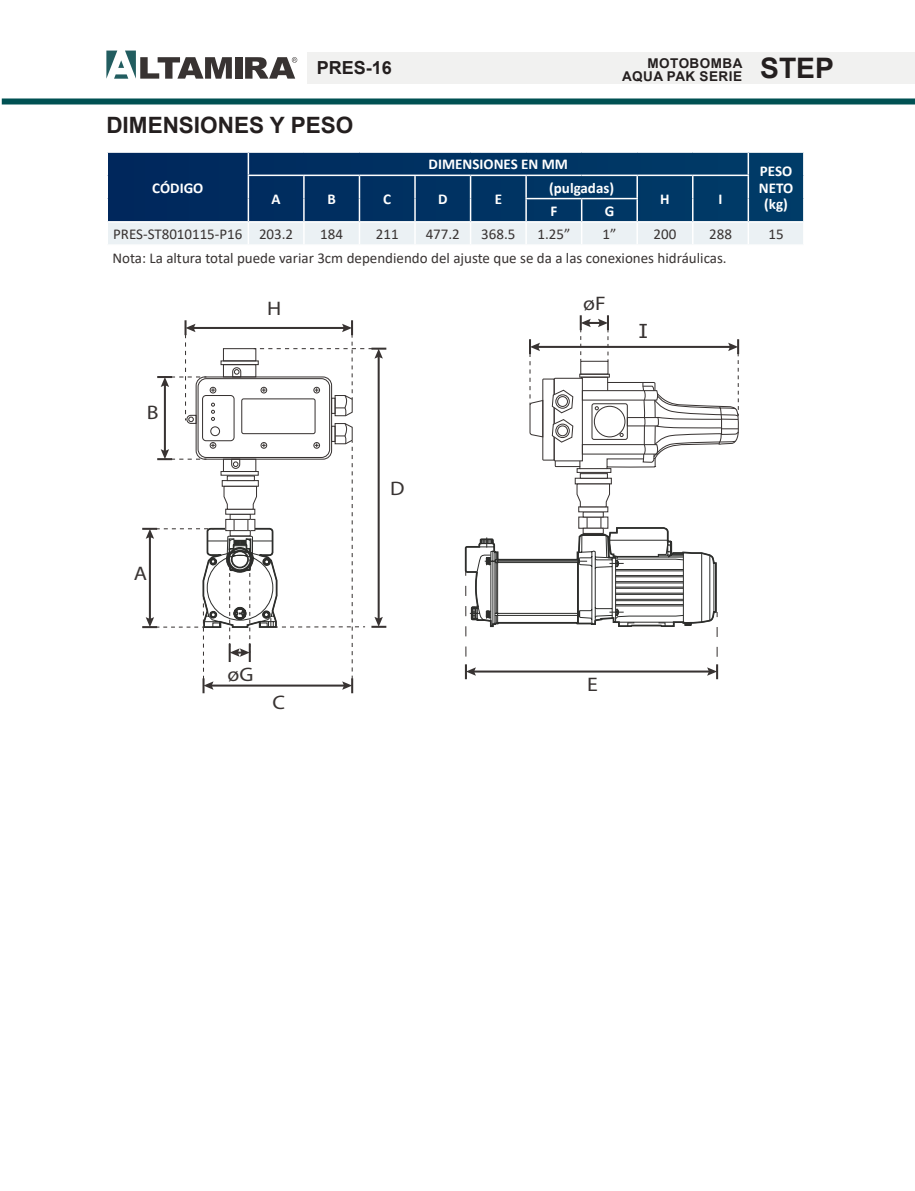
<style>
.page{position:relative;width:915px;height:1191px;background:#fff}
.page>*{position:absolute;margin:0;border:0;box-sizing:border-box;transform-origin:0 0}
.t1{font:700 28.2px "Arial";color:#241f1f}
.t2{font:700 22.5px "Arial";color:#241f1f}
.t3{font:19.65px "Myriad Pro";color:#383332;scale:1.11 1}
.t4{font:19.65px "Arialmonospacedfor SAP";color:#383332;scale:1.11 1}
.t5{font:700 18px "Arial";color:#241f1f}
.t6{font:15px "Calibri";color:#383332}
.t7{font:700 15px/16.5px "Calibri";color:#fff;text-align:center}
.t8{font:700 13.5px/13.5px "Arial";letter-spacing:.035em;color:#241f1f;text-align:right}
</style>
<div class="page">
<div style="left:235px;top:57px;width:7px;height:22px;background:#383332"></div>
<svg style="left:106px;top:51px;width:126px;height:28px"></svg>
<svg style="left:245px;top:57px;width:52px;height:22px"></svg>
<div style="left:2px;top:98px;width:912px;height:6px;background:#005153"></div>
<svg style="left:107px;top:153px;width:696px;height:91px;background:#42678b"></svg>
<hr style="left:637px;top:221px;width:55px;height:2px;background:#fff">
<hr style="left:692px;top:221px;width:56px;height:2px;background:#fff">
<svg style="left:464px;top:315px;width:275px;height:364px"></svg>
<svg style="left:142px;top:320px;width:244px;height:373px"></svg>
<div style="left:307px;top:53px;width:606px;height:31px;background:#f1f1f0"></div>
<p class="t5" style="left:316px;top:55px;width:77px">PRES-16</p>
<p class="t8" style="left:621px;top:56px;width:122px">MOTOBOMBA<br>AQUA PAK SERIE</p>
<h2 class="t2" style="left:106px;top:110px;width:248px">DIMENSIONES Y PESO</h2>
<p class="t7" style="left:428px;top:156px;width:141px">DIMENSIONES EN MM</p>
<p class="t7" style="left:152px;top:179px;width:53px">CÓDIGO</p>
<p class="t7" style="left:271px;top:191px;width:11px">A</p>
<p class="t7" style="left:327px;top:191px;width:10px">B</p>
<p class="t7" style="left:383px;top:191px;width:9px">C</p>
<p class="t7" style="left:438px;top:191px;width:11px">D</p>
<p class="t7" style="left:494px;top:191px;width:9px">E</p>
<p class="t7" style="left:549px;top:179px;width:66px">(pulgadas)</p>
<p class="t7" style="left:550px;top:202px;width:8px">F</p>
<p class="t7" style="left:604px;top:202px;width:11px">G</p>
<p class="t7" style="left:660px;top:191px;width:11px">H</p>
<p class="t7" style="left:718px;top:191px;width:6px">I</p>
<h1 class="t1" style="left:759px;top:48px;width:75px">STEP</h1>
<p class="t7" style="left:758px;top:163px;width:36px">PESO<br>NETO (kg)</p>
<p class="t6" style="left:113px;top:224px;width:181px">PRES-ST8010115-P16 203.2</p>
<p class="t6" style="left:320px;top:224px;width:24px">184</p>
<p class="t6" style="left:375px;top:224px;width:24px">211</p>
<p class="t6" style="left:425px;top:224px;width:36px">477.2</p>
<p class="t6" style="left:481px;top:224px;width:36px">368.5</p>
<p class="t6" style="left:537px;top:224px;width:34px">1.25”</p>
<p class="t6" style="left:602px;top:224px;width:15px">1”</p>
<p class="t6" style="left:653px;top:224px;width:24px">200</p>
<p class="t6" style="left:708px;top:224px;width:24px">288</p>
<p class="t6" style="left:768px;top:224px;width:17px">15</p>
<p class="t6" style="left:112px;top:248px;width:615px">Nota: La altura total puede variar 3cm dependiendo del ajuste que se da a las conexiones hidráulicas.</p>
<h3 class="t3" style="left:583px;top:291px;width:22px">øF</h3>
<h3 class="t4" style="left:636px;top:320px;width:13px">I</h3>
<h3 class="t3" style="left:267px;top:296px;width:14px">H</h3>
<h3 class="t3" style="left:147px;top:400px;width:12px">B</h3>
<h3 class="t3" style="left:134px;top:561px;width:13px">A</h3>
<h3 class="t3" style="left:227px;top:662px;width:25px">øG</h3>
<h3 class="t3" style="left:272px;top:690px;width:13px">C</h3>
<h3 class="t3" style="left:390px;top:477px;width:15px">D</h3>
<h3 class="t3" style="left:587px;top:672px;width:11px">E</h3>
</div>
